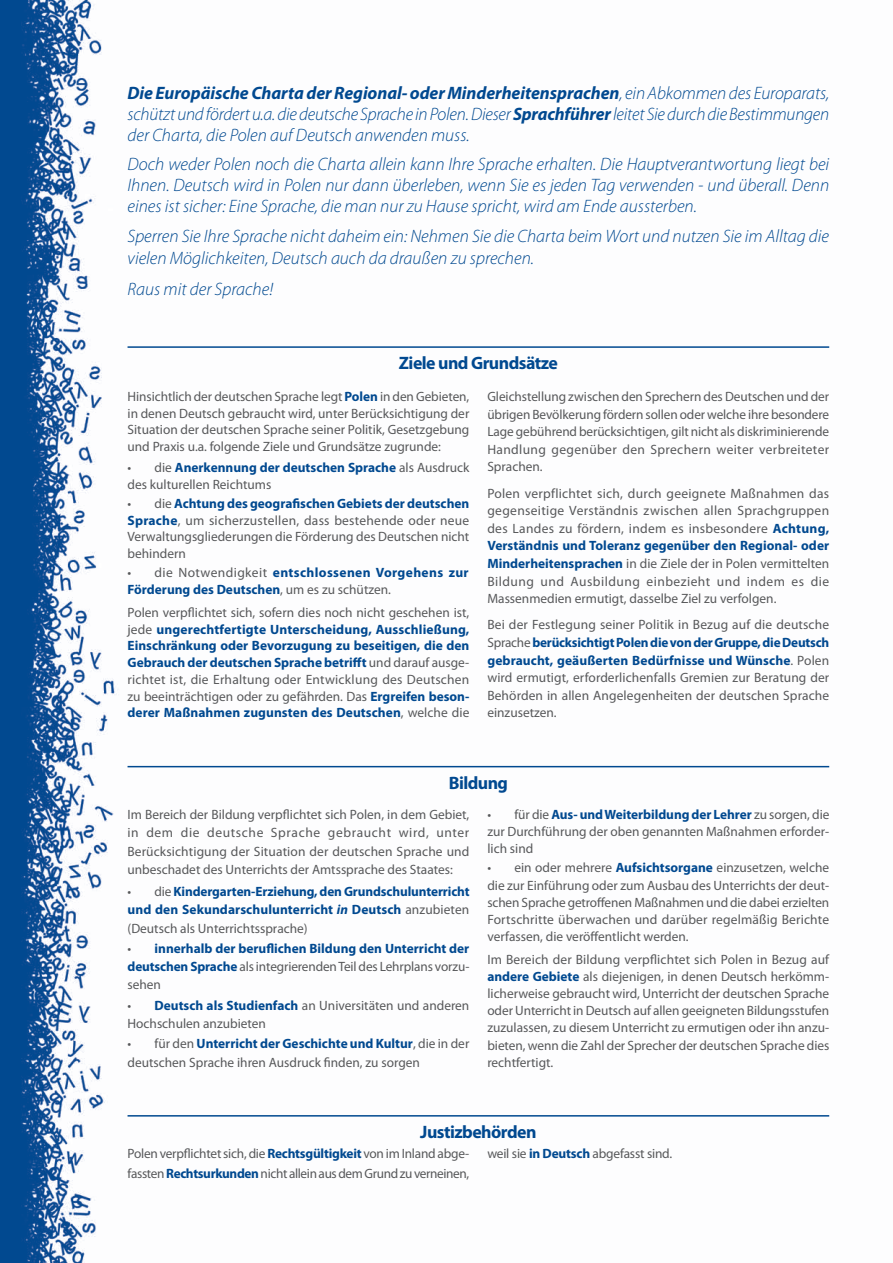
<style>
.page{position:relative;width:893px;height:1263px;background:#fff}
.page>*{position:absolute;margin:0;border:0;box-sizing:border-box;transform-origin:0 0}
.t1{font:italic 300 18px/21px "Myriad Pro";color:#014990;text-align:justify}
.t2{font:700 18px "Myriad Pro";letter-spacing:-.03em;color:#014990}
.t3{font:13.5px/17.5px "Myriad Pro";color:#57585a;text-align:justify}
.t4{font:700 13.5px/16.8px "Myriad Pro";letter-spacing:.005em;color:#014990;text-align:justify}
.t5{font:13.5px/19.6px "Myriad Pro";letter-spacing:-.025em;color:#57585a}
.s1{font-weight:700}
.s2{font-weight:700;color:#014990}
.s3{font-weight:400;color:#57585a}
.s4{font-style:italic}
</style>
<div class="page">
<img style="left:0;top:0;width:830px;height:1263px">
<hr style="left:128px;top:346px;width:701px;height:2px;background:#014990">
<hr style="left:128px;top:766px;width:701px;height:1px;background:#014990">
<hr style="left:128px;top:1115px;width:701px;height:2px;background:#014990">
<p class="t1" style="left:128px;top:83px;width:703px"><span class="s1">Die Europäische Charta der Regional- oder Minderheitensprachen</span>, ein Abkommen des Europarats, schützt und fördert u.a. die deutsche Sprache in Polen. Dieser <span class="s1">Sprachführer</span> leitet Sie durch die Bestimmungen der Charta, die Polen auf Deutsch anwenden muss.</p>
<p class="t1" style="left:128px;top:155px;width:703px">Doch weder Polen noch die Charta allein kann Ihre Sprache erhalten. Die Hauptverantwortung liegt bei Ihnen. Deutsch wird in Polen nur dann überleben, wenn Sie es jeden Tag verwenden - und überall. Denn eines ist sicher: Eine Sprache, die man nur zu Hause spricht, wird am Ende aussterben.</p>
<h1 class="t1" style="left:128px;top:226px;width:703px;line-height:22.5px">Sperren Sie Ihre Sprache nicht daheim ein: Nehmen Sie die Charta beim Wort und nutzen Sie im Alltag die vielen Möglichkeiten, Deutsch auch da draußen zu sprechen.</h1>
<h1 class="t1" style="left:128px;top:280px;width:147px">Raus mit der Sprache!</h1>
<h1 class="t2" style="left:399px;top:356px;width:160px">Ziele und Grundsätze</h1>
<p class="t3" style="left:128px;top:389px;width:343px;line-height:16.8px">Hinsichtlich der deutschen Sprache legt <span class="s2">Polen</span> in den Gebieten, in denen Deutsch gebraucht wird, unter Berücksichtigung der Situation der deutschen Sprache seiner Politik, Gesetzgebung und Praxis u.a. folgende Ziele und Grundsätze zugrunde:</p>
<p class="t3" style="left:128px;top:460px;width:343px;line-height:16.8px">• die <span class="s2">Anerkennung der deutschen Sprache</span> als Ausdruck des kulturellen Reichtums</p>
<p class="t3" style="left:128px;top:496px;width:343px;line-height:16.8px">• die <span class="s2">Achtung des geografischen Gebiets der deutschen Sprache</span>, um sicherzustellen, dass bestehende oder neue Verwaltungsgliederungen die Förderung des Deutschen nicht behindern</p>
<p class="t4" style="left:128px;top:565px;width:343px"><span class="s3">• die Notwendigkeit</span> entschlossenen Vorgehens zur<br>Förderung des Deutschen<span class="s3">, um es zu schützen.</span></p>
<p class="t4" style="left:128px;top:605px;width:343px"><span class="s3">Polen verpflichtet sich, sofern dies noch nicht geschehen ist, jede</span> ungerechtfertigte Unterscheidung, Ausschließung, Einschränkung oder Bevorzugung zu beseitigen, die den Gebrauch der deutschen Sprache betrifft <span class="s3">und darauf ausge&shy;richtet ist, die Erhaltung oder Entwicklung des Deutschen zu beeinträchtigen oder zu gefährden. Das</span> Ergreifen beson&shy;derer Maßnahmen zugunsten des Deutschen<span class="s3">, welche die</span></p>
<p class="t3" style="left:487px;top:388px;width:343px">Gleichstellung zwischen den Sprechern des Deutschen und der übrigen Bevölkerung fördern sollen oder welche ihre besondere Lage gebührend berücksichtigen, gilt nicht als diskriminierende Handlung gegenüber den Sprechern weiter verbreiteter Sprachen.</p>
<p class="t3" style="left:487px;top:485px;width:343px">Polen verpflichtet sich, durch geeignete Maßnahmen das gegenseitige Verständnis zwischen allen Sprachgruppen des Landes zu fördern, indem es insbesondere <span class="s2">Achtung, Verständnis und Toleranz gegenüber den Regional- oder Minderheitensprachen</span> in die Ziele der in Polen vermittelten Bildung und Ausbildung einbezieht und indem es die Massenmedien ermutigt, dasselbe Ziel zu verfolgen.</p>
<p class="t3" style="left:487px;top:617px;width:343px">Bei der Festlegung seiner Politik in Bezug auf die deutsche Sprache <span class="s2">berücksichtigt Polen die von der Gruppe, die Deutsch gebraucht, geäußerten Bedürfnisse und Wünsche</span>. Polen wird ermutigt, erforderlichenfalls Gremien zur Beratung der Behörden in allen Angelegenheiten der deutschen Sprache einzusetzen.</p>
<h1 class="t2" style="left:449px;top:776px;width:61px">Bildung</h1>
<p class="t3" style="left:128px;top:806px;width:343px;line-height:18.1px">Im Bereich der Bildung verpflichtet sich Polen, in dem Gebiet, in dem die deutsche Sprache gebraucht wird, unter Berücksichtigung der Situation der deutschen Sprache und unbeschadet des Unterrichts der Amtssprache des Staates:</p>
<p class="t4" style="left:128px;top:884px;width:344px;line-height:18.1px"><span class="s3">• die</span> Kindergarten-Erziehung, den Grundschulunterricht und den Sekundarschulunterricht <span class="s4">in</span> Deutsch <span class="s3">anzubieten (Deutsch als Unterrichtssprache)</span></p>
<p class="t4" style="left:128px;top:940px;width:343px;line-height:18.1px"><span class="s3">•</span> innerhalb der beruflichen Bildung den Unterricht der deutschen Sprache <span class="s3">als integrierenden Teil des Lehrplans vorzu&shy;sehen</span></p>
<p class="t3" style="left:128px;top:997px;width:343px;line-height:18.1px">• <span class="s2">Deutsch als Studienfach</span> an Universitäten und anderen<br>Hochschulen anzubieten</p>
<p class="t3" style="left:128px;top:1036px;width:343px;line-height:18.1px">• für den <span class="s2">Unterricht der Geschichte und Kultur</span>, die in der deutschen Sprache ihren Ausdruck finden, zu sorgen</p>
<p class="t3" style="left:487px;top:807px;width:343px;line-height:17.1px">• für die <span class="s2">Aus- und Weiterbildung der Lehrer</span> zu sorgen, die zur Durchführung der oben genannten Maßnahmen erforder&shy;lich sind</p>
<p class="t3" style="left:487px;top:860px;width:343px;line-height:17.1px">• ein oder mehrere <span class="s2">Aufsichtsorgane</span> einzusetzen, welche die zur Einführung oder zum Ausbau des Unterrichts der deut&shy;schen Sprache getroffenen Maßnahmen und die dabei erzielten Fortschritte überwachen und darüber regelmäßig Berichte verfassen, die veröffentlicht werden.</p>
<p class="t3" style="left:487px;top:952px;width:343px;line-height:17.1px">Im Bereich der Bildung verpflichtet sich Polen in Bezug auf <span class="s2">andere Gebiete</span> als diejenigen, in denen Deutsch herkömm&shy;licherweise gebraucht wird, Unterricht der deutschen Sprache oder Unterricht in Deutsch auf allen geeigneten Bildungsstufen zuzulassen, zu diesem Unterricht zu ermutigen oder ihn anzu&shy;bieten, wenn die Zahl der Sprecher der deutschen Sprache dies rechtfertigt.</p>
<h1 class="t2" style="left:420px;top:1125px;width:118px">Justizbehörden</h1>
<p class="t5" style="left:128px;top:1145px;width:343px">Polen verpflichtet sich, die <span class="s2">Rechtsgültigkeit</span> von im Inland abge&shy;fassten <span class="s2">Rechtsurkunden</span> nicht allein aus dem Grund zu verneinen,</p>
<p class="t3" style="left:487px;top:1146px;width:186px">weil sie <span class="s2">in Deutsch</span> abgefasst sind.</p>
</div>
